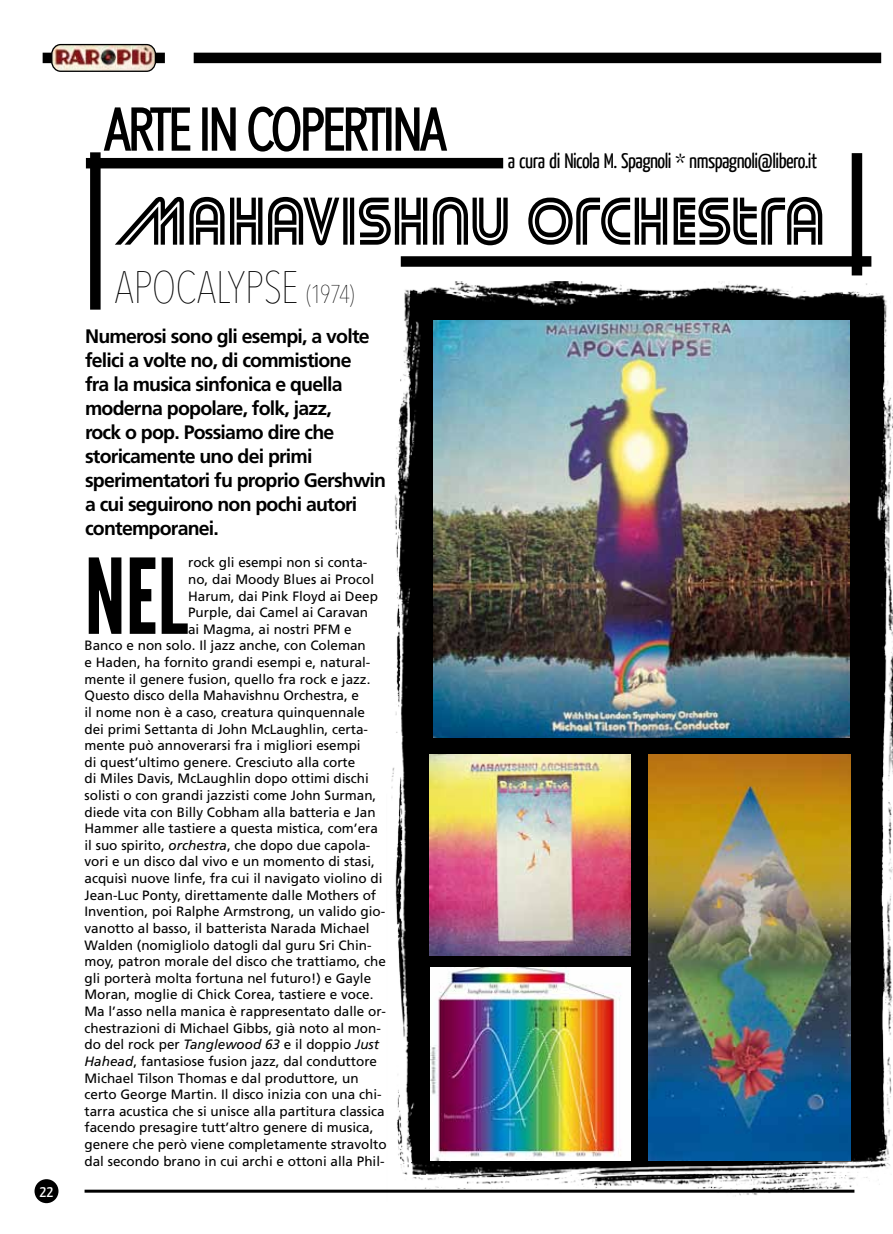
<style>
.page{position:relative;width:893px;height:1234px;background:#fff}
.page>*{position:absolute;margin:0;border:0;box-sizing:border-box;transform-origin:0 0}
.t1{font:103.8px "League Gothic";color:#000}
.t2{font:70.5px "Street Cred";color:#000}
.t3{font:200 condensed 45px "Avenir Next LT Pro";letter-spacing:-.01em;color:#000}
.t4{font:21px "Yanone Kaffeesatz";letter-spacing:-.025em;color:#000}
.t5{font:700 19.5px/24px "Frutiger";letter-spacing:-.04em;color:#000}
.t6{font:16.5px "Yanone Kaffeesatz";color:#fff}
.t7{font:13.5px "Frutiger";color:#000}
.s1{font-size:25.5px}
.s2{font-style:italic}
</style>
<div class="page">
<svg style="left:387px;top:281px;width:506px;height:915px"></svg>
<svg style="left:103px;top:106px;width:345px;height:46px"></svg>
<div style="left:86px;top:158px;width:417px;height:10px;background:#000"></div>
<div style="left:90px;top:152px;width:11px;height:157px;background:#000"></div>
<div style="left:401px;top:256px;width:470px;height:11px;background:#000"></div>
<div style="left:852px;top:153px;width:10px;height:122px;background:#000"></div>
<img style="left:433px;top:321px;width:416px;height:416px">
<div style="left:194px;top:53px;width:687px;height:10px;background:#000"></div>
<div style="left:43px;top:53px;width:122px;height:10px;background:#000"></div>
<hr style="left:85px;top:1189px;width:769px;height:3px;background:#000">
<div style="left:35px;top:1178px;width:23px;height:24px;background:#000;border-radius:50%"></div>
<img style="left:53px;top:46px;width:101px;height:24px">
<div style="left:51px;top:44px;width:105px;height:28px;border:1px solid #000;border-radius:9px"></div>
<img style="left:430px;top:967px;width:200px;height:193px">
<img style="left:429px;top:754px;width:202px;height:201px">
<div style="left:854px;top:1032px;width:17px;height:89px;background:#000"></div>
<img style="left:649px;top:754px;width:201px;height:405px">
<p class="t6" style="left:40px;top:1180px;width:15px">22</p>
<h3 class="t4" style="left:508px;top:147px;width:311px">a cura di Nicola M. Spagnoli * nmspagnoli@libero.it</h3>
<h2 class="t2" style="left:115px;top:180px;width:711px">MAHAVISHNU ORCHESTRA</h2>
<h3 class="t3" style="left:115px;top:260px;width:242px">APOCALYPSE <span class="s1">(1974)</span></h3>
<p class="t5" style="left:85px;top:324px;width:303px">Numerosi sono gli esempi, a volte felici a volte no, di commistione<br>fra la musica sinfonica e quella moderna popolare, folk, jazz,<br>rock o pop. Possiamo dire che storicamente uno dei primi sperimentatori fu proprio Gershwin a cui seguirono non pochi autori contemporanei.</p>
<h1 class="t1" style="left:85px;top:535px;width:105px">NEL</h1>
<p class="t7" style="left:188px;top:554px;width:181px">rock gli esempi non si conta-</p>
<p class="t7" style="left:188px;top:571px;width:188px">no, dai Moody Blues ai Procol</p>
<p class="t7" style="left:188px;top:588px;width:191px">Harum, dai Pink Floyd ai Deep</p>
<p class="t7" style="left:188px;top:604px;width:182px">Purple, dai Camel ai Caravan</p>
<p class="t7" style="left:188px;top:621px;width:165px">ai Magma, ai nostri PFM e</p>
<p class="t7" style="left:85px;top:637px;width:283px">Banco e non solo. Il jazz anche, con Coleman</p>
<p class="t7" style="left:85px;top:654px;width:287px">e Haden, ha fornito grandi esempi e, natural-</p>
<p class="t7" style="left:85px;top:671px;width:287px">mente il genere fusion, quello fra rock e jazz.</p>
<p class="t7" style="left:85px;top:687px;width:276px">Questo disco della Mahavishnu Orchestra, e</p>
<p class="t7" style="left:85px;top:704px;width:282px">il nome non è a caso, creatura quinquennale</p>
<p class="t7" style="left:85px;top:720px;width:285px">dei primi Settanta di John McLaughlin, certa-</p>
<p class="t7" style="left:85px;top:737px;width:278px">mente può annoverarsi fra i migliori esempi</p>
<p class="t7" style="left:85px;top:754px;width:272px">di quest’ultimo genere. Cresciuto alla corte</p>
<p class="t7" style="left:85px;top:770px;width:286px">di Miles Davis, McLaughlin dopo ottimi dischi</p>
<p class="t7" style="left:85px;top:787px;width:293px">solisti o con grandi jazzisti come John Surman,</p>
<p class="t7" style="left:85px;top:803px;width:293px">diede vita con Billy Cobham alla batteria e Jan</p>
<p class="t7" style="left:85px;top:820px;width:295px">Hammer alle tastiere a questa mistica, com’era</p>
<p class="t7" style="left:85px;top:837px;width:287px">il suo spirito, <span class="s2">orchestra</span>, che dopo due capola-</p>
<p class="t7" style="left:85px;top:853px;width:292px">vori e un disco dal vivo e un momento di stasi,</p>
<p class="t7" style="left:85px;top:870px;width:299px">acquisì nuove linfe, fra cui il navigato violino di</p>
<p class="t7" style="left:85px;top:886px;width:293px">Jean-Luc Ponty, direttamente dalle Mothers of</p>
<p class="t7" style="left:85px;top:903px;width:302px">Invention, poi Ralphe Armstrong, un valido gio-</p>
<p class="t7" style="left:85px;top:920px;width:287px">vanotto al basso, il batterista Narada Michael</p>
<p class="t7" style="left:85px;top:936px;width:289px">Walden (nomigliolo datogli dal guru Sri Chin-</p>
<p class="t7" style="left:85px;top:953px;width:303px">moy, patron morale del disco che trattiamo, che</p>
<p class="t7" style="left:85px;top:969px;width:288px">gli porterà molta fortuna nel futuro!) e Gayle</p>
<p class="t7" style="left:85px;top:986px;width:290px">Moran, moglie di Chick Corea, tastiere e voce.</p>
<p class="t7" style="left:85px;top:1003px;width:303px">Ma l’asso nella manica è rappresentato dalle or-</p>
<p class="t7" style="left:85px;top:1019px;width:298px">chestrazioni di Michael Gibbs, già noto al mon-</p>
<p class="t7" style="left:85px;top:1036px;width:296px">do del rock per <span class="s2">Tanglewood 63</span> e il doppio <span class="s2">Just</span></p>
<p class="t7" style="left:85px;top:1052px;width:294px"><span class="s2">Hahead</span>, fantasiose fusion jazz, dal conduttore</p>
<p class="t7" style="left:85px;top:1069px;width:276px">Michael Tilson Thomas e dal produttore, un</p>
<p class="t7" style="left:85px;top:1086px;width:299px">certo George Martin. Il disco inizia con una chi-</p>
<p class="t7" style="left:85px;top:1102px;width:302px">tarra acustica che si unisce alla partitura classica</p>
<p class="t7" style="left:85px;top:1119px;width:290px">facendo presagire tutt’altro genere di musica,</p>
<p class="t7" style="left:85px;top:1136px;width:304px">genere che però viene completamente stravolto</p>
<p class="t7" style="left:85px;top:1152px;width:302px">dal secondo brano in cui archi e ottoni alla Phil-</p>
</div>
